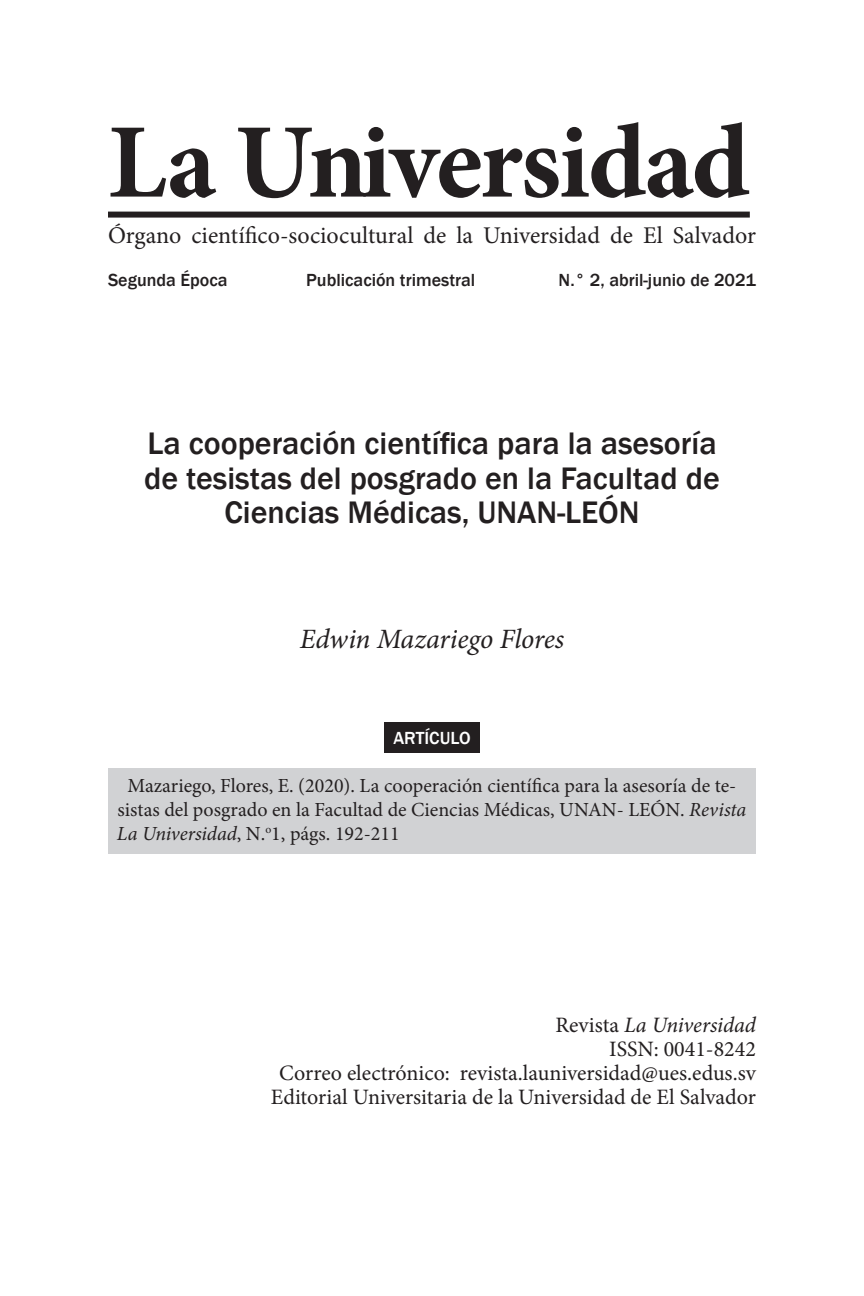
<style>
.page{position:relative;width:864px;height:1296px;background:#fff}
.page>*{position:absolute;margin:0;border:0;box-sizing:border-box;transform-origin:0 0}
.t1{font:700 106px "Minion Pro";letter-spacing:-.02em;color:#231f20}
.t2{font:500 32px/34.6px "Franklin Gothic";color:#231f20;text-align:center}
.t3{font:italic 28px "Minion Pro";letter-spacing:-.005em;color:#231f20}
.t4{font:24px "Minion Pro";color:#231f20}
.t5{font:22px/24px "Minion Pro";color:#231f20;text-align:right}
.t6{font:20px/24px "Minion Pro";color:#231f20}
.t7{font:500 18px "Franklin Gothic";color:#231f20}
.t8{font:500 18px "Franklin Gothic";color:#fff}
.s1{font-style:italic}
</style>
<div class="page">
<div style="left:108px;top:212px;width:642px;height:6px;background:#231f20"></div>
<div style="left:384px;top:722px;width:96px;height:31px;background:#231f20"></div>
<div style="left:108px;top:768px;width:648px;height:86px;background:#d1d2d4"></div>
<h1 class="t1" style="left:108px;top:88px;width:643px">La Universidad</h1>
<p class="t4" style="left:108px;top:219px;width:650px">Órgano científico-sociocultural de la Universidad de El Salvador</p>
<p class="t7" style="left:108px;top:269px;width:121px">Segunda Época</p>
<p class="t7" style="left:306px;top:269px;width:171px">Publicación trimestral</p>
<p class="t7" style="left:559px;top:269px;width:199px">N.° 2, abril-junio de 2021</p>
<h2 class="t2" style="left:144px;top:427px;width:577px">La cooperación científica para la asesoría de tesistas del posgrado en la Facultad de<br>Ciencias Médicas, UNAN-LEÓN</h2>
<h3 class="t3" style="left:300px;top:620px;width:266px">Edwin Mazariego Flores</h3>
<p class="t8" style="left:393px;top:727px;width:79px">ARTÍCULO</p>
<p class="t6" style="left:117px;top:774px;width:631px;text-indent:11px">Mazariego, Flores, E. (2020). La cooperación científica para la asesoría de te&shy;sistas del posgrado en la Facultad de Ciencias Médicas, UNAN- LEÓN. <span class="s1">Revista<br>La Universidad</span>, N.<sup>o</sup>1, págs. 192-211</p>
<p class="t5" style="left:271px;top:1013px;width:487px">Revista <span class="s1">La Universidad<br></span>ISSN: 0041-8242<br>Correo electrónico: revista.launiversidad@ues.edus.sv Editorial Universitaria de la Universidad de El Salvador</p>
</div>
